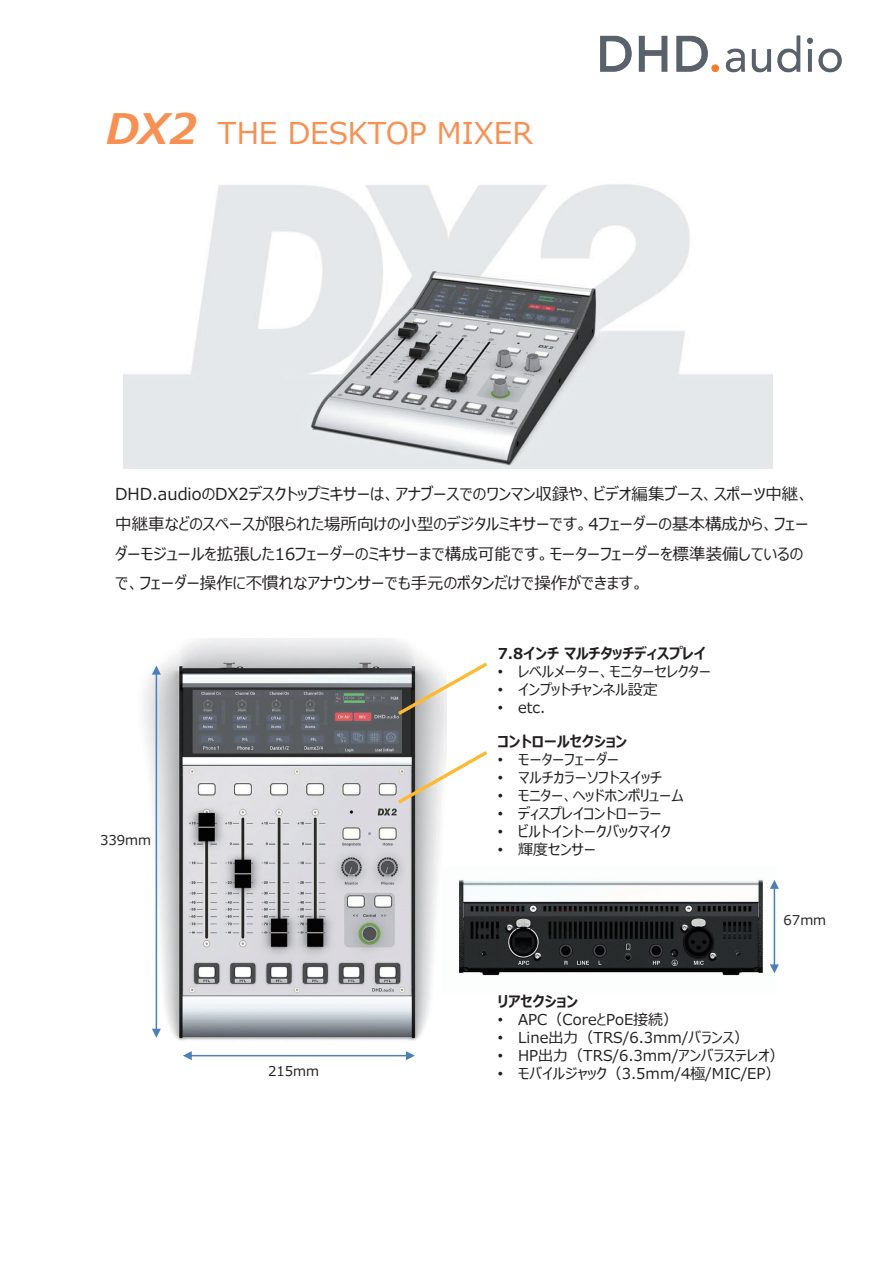
<style>
.page{position:relative;width:893px;height:1263px;background:#fff}
.page>*{position:absolute;margin:0;border:0;box-sizing:border-box;transform-origin:0 0}
.t1{font:30px "Meiryo UI";color:#f69153}
.t2{font:16.5px/29.7px "Meiryo UI";color:#231f20}
.t3{font:15px "Meiryo UI";color:#231f20}
.t4{font:700 15px "Meiryo UI";color:#231f20}
.t5{font:13.5px "Meiryo UI";color:#231f20}
.s1{font-weight:700;font-style:italic;font-size:42px}
.s2{font-family:"Arial"}
</style>
<div class="page">
<img style="left:143px;top:638px;width:303px;height:417px">
<img style="left:600px;top:35px;width:242px;height:37px">
<svg style="left:394px;top:659px;width:94px;height:59px"></svg>
<img style="left:123px;top:184px;width:650px;height:284px">
<img style="left:443px;top:867px;width:333px;height:126px">
<hr style="left:156px;top:673px;width:1px;height:357px;background:#4980bc">
<svg style="left:152px;top:1029px;width:9px;height:9px"></svg>
<svg style="left:152px;top:666px;width:9px;height:9px"></svg>
<hr style="left:190px;top:1055px;width:217px;height:1px;background:#4980bc">
<svg style="left:183px;top:1051px;width:9px;height:9px"></svg>
<svg style="left:406px;top:1051px;width:9px;height:9px"></svg>
<hr style="left:774px;top:887px;width:1px;height:79px;background:#4980bc">
<svg style="left:770px;top:964px;width:9px;height:9px"></svg>
<svg style="left:770px;top:880px;width:9px;height:9px"></svg>
<svg style="left:394px;top:748px;width:94px;height:59px"></svg>
<h1 class="t1" style="left:106px;top:112px;width:428px"><span class="s1">DX2</span> THE DESKTOP MIXER</h1>
<p class="t2" style="left:115px;top:480px;width:696px">DHD.audioのDX2デスクトップミキサーは、アナブースでのワンマン収録や、ビデオ編集ブース、スポーツ中継、中継車などのスペースが限られた場所向けの小型のデジタルミキサーです。4フェーダーの基本構成から、フェーダーモジュールを拡張した16フェーダーのミキサーまで構成可能です。モーターフェーダーを標準装備しているので、フェーダー操作に不慣れなアナウンサーでも手元のボタンだけで操作ができます。</p>
<p class="t5" style="left:100px;top:830px;width:53px">339mm</p>
<p class="t5" style="left:268px;top:1061px;width:53px">215mm</p>
<p class="t4" style="left:498px;top:643px;width:210px">7.8インチマルチタッチディスプレイ</p>
<p class="t3" style="left:498px;top:661px;width:215px"><span class="s2">•</span> レベルメーター、モニターセレクター</p>
<p class="t3" style="left:498px;top:679px;width:162px"><span class="s2">•</span> インプットチャンネル設定</p>
<p class="t3" style="left:498px;top:697px;width:49px"><span class="s2">•</span> etc.</p>
<p class="t4" style="left:498px;top:731px;width:131px">コントロールセクション</p>
<p class="t3" style="left:498px;top:749px;width:123px"><span class="s2">•</span> モーターフェーダー</p>
<p class="t3" style="left:498px;top:767px;width:166px"><span class="s2">•</span> マルチカラーソフトスイッチ</p>
<p class="t3" style="left:498px;top:785px;width:187px"><span class="s2">•</span> モニター、ヘッドホンボリューム</p>
<p class="t3" style="left:498px;top:803px;width:166px"><span class="s2">•</span> ディスプレイコントローラー</p>
<p class="t3" style="left:498px;top:821px;width:175px"><span class="s2">•</span> ビルトイントークバックマイク</p>
<p class="t3" style="left:498px;top:839px;width:100px"><span class="s2">•</span> 輝度センサー</p>
<p class="t5" style="left:784px;top:911px;width:44px">67mm</p>
<p class="t4" style="left:498px;top:990px;width:82px">リアセクション</p>
<p class="t3" style="left:498px;top:1008px;width:182px"><span class="s2">•</span> APC（CoreとPoE接続）</p>
<p class="t3" style="left:498px;top:1026px;width:253px"><span class="s2">•</span> Line出力（TRS/6.3mm/バランス）</p>
<p class="t3" style="left:498px;top:1044px;width:288px"><span class="s2">•</span> HP出力（TRS/6.3mm/アンバラステレオ）</p>
<p class="t3" style="left:498px;top:1062px;width:284px"><span class="s2">•</span> モバイルジャック（3.5mm/4極/MIC/EP）</p>
</div>
